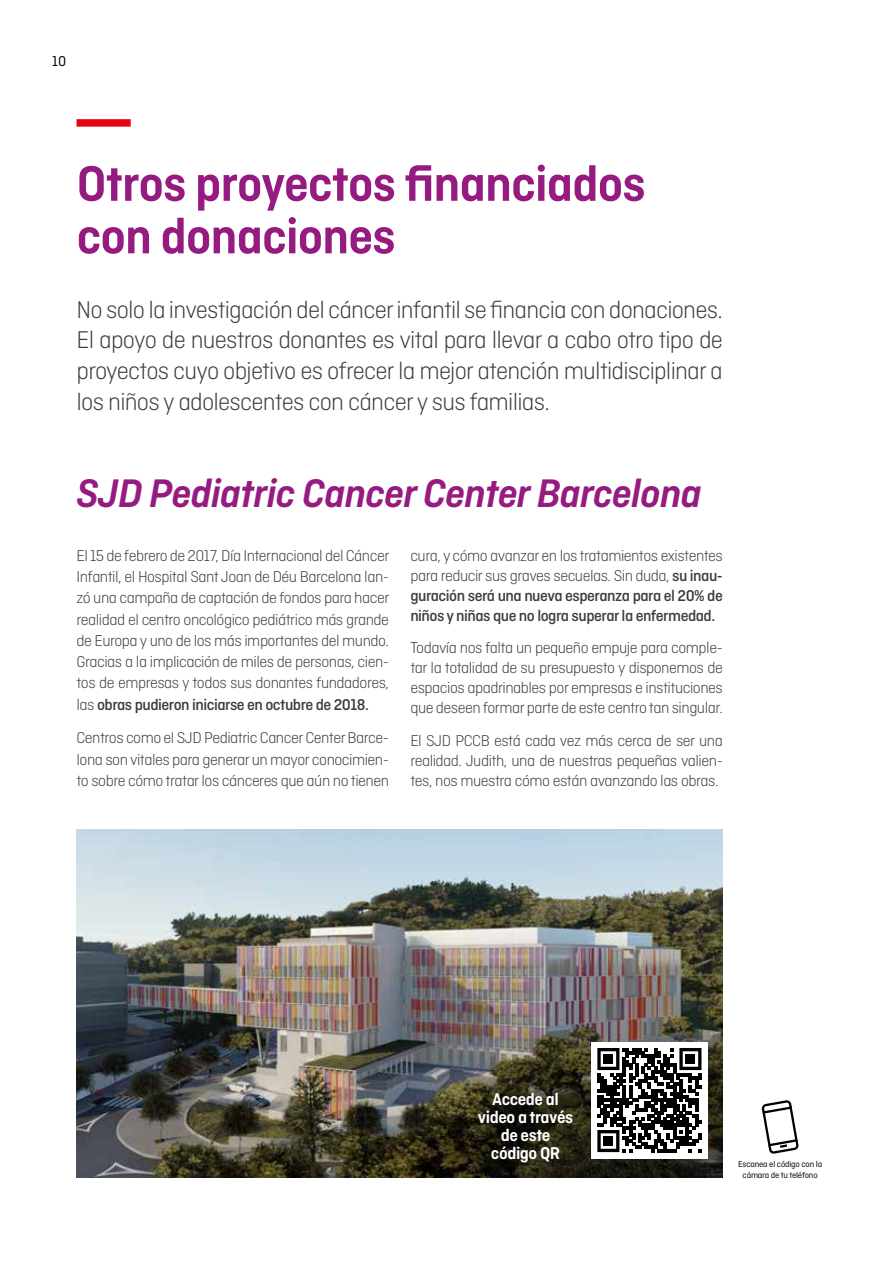
<style>
.page{position:relative;width:893px;height:1263px;background:#fff}
.page>*{position:absolute;margin:0;border:0;box-sizing:border-box;transform-origin:0 0}
.t1{font:600 52.5px/52.5px "Ciutadella";letter-spacing:-.02em;color:#951b81}
.t2{font:italic 600 42px "Ciutadella";letter-spacing:-.02em;color:#951b81}
.t3{font:300 25.5px/30.6px "Ciutadella";letter-spacing:-.03em;color:#3c3c3b;text-align:justify}
.t4{font:600 18px/18px "Ciutadella";letter-spacing:-.025em;color:#fff;text-align:center}
.t5{font:300 16.5px/21.1px "Ciutadella";letter-spacing:-.03em;color:#3c3c3b;text-align:justify}
.t6{font:500 16.5px/20px "Ciutadella";letter-spacing:-.03em;color:#3c3c3b;text-align:justify}
.t7{font:15px "Ciutadella";color:#000}
.t8{font:9px/10.8px "Ciutadella";letter-spacing:-.02em;color:#000;text-align:center}
.s1{font-weight:500}
.s2{font-weight:300}
</style>
<div class="page">
<div style="left:77px;top:119px;width:54px;height:8px;background:#e30613"></div>
<img style="left:77px;top:829px;width:646px;height:349px">
<div style="left:591px;top:1042px;width:117px;height:116px;background:#fff"></div>
<svg style="left:597px;top:1048px;width:104px;height:104px"></svg>
<div style="left:604px;top:1054px;width:9px;height:10px;background:#000"></div>
<div style="left:686px;top:1054px;width:9px;height:10px;background:#000"></div>
<div style="left:604px;top:1136px;width:9px;height:10px;background:#000"></div>
<svg style="left:761px;top:1100px;width:38px;height:54px"></svg>
<p class="t7" style="left:52px;top:53px;width:16px">10</p>
<h1 class="t1" style="left:77px;top:157px;width:571px">Otros proyectos financiados con donaciones</h1>
<p class="t3" style="left:77px;top:294px;width:648px">No solo la investigación del cáncer infantil se financia con donaciones.<br>El apoyo de nuestros donantes es vital para llevar a cabo otro tipo de proyectos cuyo objetivo es ofrecer la mejor atención multidisciplinar a los niños y adolescentes con cáncer y sus familias.</p>
<h2 class="t2" style="left:77px;top:470px;width:627px">SJD Pediatric Cancer Center Barcelona</h2>
<p class="t5" style="left:77px;top:545px;width:314px">El 15 de febrero de 2017, Día Internacional del Cáncer Infantil, el Hospital Sant Joan de Déu Barcelona lan&shy;zó una campaña de captación de fondos para hacer realidad el centro oncológico pediátrico más grande de Europa y uno de los más importantes del mundo.<br>Gracias a la implicación de miles de personas, cien&shy;tos de empresas y todos sus donantes fundadores, las <span class="s1">obras pudieron iniciarse en octubre de 2018.</span></p>
<p class="t5" style="left:77px;top:727px;width:314px">Centros como el SJD Pediatric Cancer Center Barce&shy;lona son vitales para generar un mayor conocimien&shy;to sobre cómo tratar los cánceres que aún no tienen</p>
<p class="t6" style="left:410px;top:545px;width:314px"><span class="s2">cura, y cómo avanzar en los tratamientos existentes para reducir sus graves secuelas. Sin duda,</span> su inau&shy;guración será una nueva esperanza para el 20% de niños y niñas que no logra superar la enfermedad.</p>
<p class="t5" style="left:410px;top:638px;width:314px;line-height:20px">Todavía nos falta un pequeño empuje para comple&shy;tar la totalidad de su presupuesto y disponemos de espacios apadrinables por empresas e instituciones que deseen formar parte de este centro tan singular.</p>
<p class="t5" style="left:410px;top:730px;width:314px;line-height:20px">El SJD PCCB está cada vez más cerca de ser una realidad. Judith, una de nuestras pequeñas valien&shy;tes, nos muestra cómo están avanzando las obras.</p>
<p class="t4" style="left:478px;top:1089px;width:97px">Accede al video a través de este código QR</p>
<p class="t8" style="left:738px;top:1159px;width:86px">Escanea el código con la cámara de tu teléfono</p>
</div>
